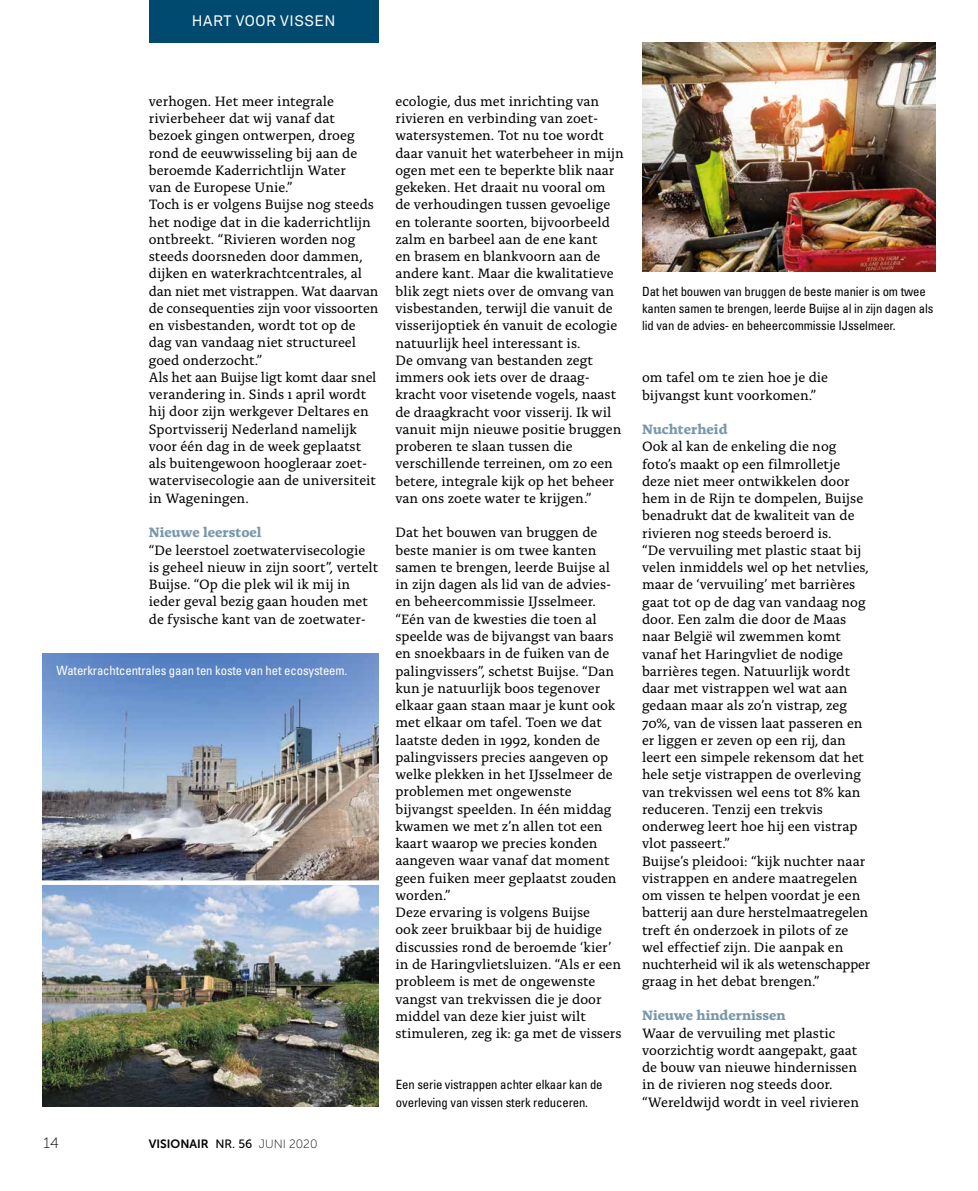
<style>
.page{position:relative;width:978px;height:1191px;background:#fff}
.page>*{position:absolute;margin:0;border:0;box-sizing:border-box;transform-origin:0 0}
.t1{font:15px "Akkurat";letter-spacing:.035em;color:#fff}
.t2{font:15px "Museo Sans 100";color:#000}
.t3{font:14.25px/17.2px "Alda OTCEV";color:#000}
.t4{font:700 14.25px "Alda OTCEV";color:#7997ab}
.t5{font:condensed 12.75px/17.2px "Univers LT Std";letter-spacing:-.01em;color:#000}
.t6{font:condensed 12.75px "Univers LT Std";letter-spacing:-.01em;color:#fff}
.t7{font:12px "Museo Sans 700";color:#000}
.s1{font-family:"Museo Sans 500"}
.s2{font-family:"Museo Sans 100"}
</style>
<div class="page">
<div style="left:149px;top:0;width:229px;height:43px;background:#004a70"></div>
<img style="left:43px;top:653px;width:335px;height:453px">
<img style="left:642px;top:43px;width:293px;height:228px">
<div style="left:31px;top:880px;width:356px;height:5px;background:#fff"></div>
<p class="t1" style="left:192px;top:12px;width:145px">HART VOOR VISSEN</p>
<p class="t3" style="left:149px;top:91px;width:231px">verhogen. Het meer integrale rivierbeheer dat wij vanaf dat bezoek gingen ontwerpen, droeg rond de eeuwwisseling bij aan de beroemde Kaderrichtlijn Water<br>van de Europese Unie.”<br>Toch is er volgens Buijse nog steeds het nodige dat in die kaderrichtlijn ontbreekt. “Rivieren worden nog steeds doorsneden door dammen, dijken en waterkrachtcentrales, al dan niet met vistrappen. Wat daarvan de consequenties zijn voor vissoorten en visbestanden, wordt tot op de dag van vandaag niet structureel goed onderzocht.”<br>Als het aan Buijse ligt komt daar snel verandering in. Sinds 1 april wordt hij door zijn werkgever Deltares en<br>Sportvisserij Nederland namelijk voor één dag in de week geplaatst als buitengewoon hoogleraar zoet&shy;watervisecologie aan de universiteit in Wageningen.</p>
<p class="t4" style="left:149px;top:521px;width:114px">Nieuwe leerstoel</p>
<p class="t3" style="left:149px;top:540px;width:231px">“De leerstoel zoetwatervisecologie is geheel nieuw in zijn soort”, vertelt Buijse. “Op die plek wil ik mij in ieder geval bezig gaan houden met de fysische kant van de zoetwater-</p>
<p class="t6" style="left:57px;top:662px;width:292px">Waterkrachtcentrales gaan ten koste van het ecosysteem.</p>
<p class="t2" style="left:44px;top:1135px;width:17px">14</p>
<p class="t7" style="left:149px;top:1137px;width:170px">VISIONAIR <span class="s1">NR. 56</span> <span class="s2">JUNI 2020</span></p>
<p class="t3" style="left:395px;top:91px;width:230px">ecologie, dus met inrichting van rivieren en verbinding van zoet&shy;watersystemen. Tot nu toe wordt daar vanuit het waterbeheer in mijn ogen met een te beperkte blik naar gekeken. Het draait nu vooral om de verhoudingen tussen gevoelige en tolerante soorten, bijvoorbeeld zalm en barbeel aan de ene kant<br>en brasem en blankvoorn aan de andere kant. Maar die kwalitatieve blik zegt niets over de omvang van visbestanden, terwijl die vanuit de visserijoptiek én vanuit de ecologie natuurlijk heel interessant is.<br>De omvang van bestanden zegt immers ook iets over de draag&shy;kracht voor visetende vogels, naast de draagkracht voor visserij. Ik wil vanuit mijn nieuwe positie bruggen proberen te slaan tussen die verschillende terreinen, om zo een betere, integrale kijk op het beheer van ons zoete water te krijgen.”</p>
<p class="t3" style="left:395px;top:523px;width:228px">Dat het bouwen van bruggen de beste manier is om twee kanten samen te brengen, leerde Buijse al in zijn dagen als lid van de advies&shy;en beheercommissie IJsselmeer. “Eén van de kwesties die toen al speelde was de bijvangst van baars en snoekbaars in de fuiken van de palingvissers”, schetst Buijse. “Dan kun je natuurlijk boos tegenover elkaar gaan staan maar je kunt ook met elkaar om tafel. Toen we dat laatste deden in 1992, konden de palingvissers precies aangeven op welke plekken in het IJsselmeer de problemen met ongewenste bijvangst speelden. In één middag kwamen we met z’n allen tot een kaart waarop we precies konden aangeven waar vanaf dat moment geen fuiken meer geplaatst zouden worden.”<br>Deze ervaring is volgens Buijse<br>ook zeer bruikbaar bij de huidige discussies rond de beroemde ‘kier’ in de Haringvlietsluizen. “Als er een probleem is met de ongewenste vangst van trekvissen die je door middel van deze kier juist wilt stimuleren, zeg ik: ga met de vissers</p>
<p class="t5" style="left:396px;top:1076px;width:208px">Een serie vistrappen achter elkaar kan de overleving van vissen sterk reduceren.</p>
<p class="t5" style="left:642px;top:282px;width:293px">Dat het bouwen van bruggen de beste manier is om twee kanten samen te brengen, leerde Buijse al in zijn dagen als lid van de advies- en beheercommissie IJsselmeer.</p>
<p class="t3" style="left:642px;top:368px;width:188px">om tafel om te zien hoe je die bijvangst kunt voorkomen.”</p>
<p class="t4" style="left:642px;top:418px;width:87px">Nuchterheid</p>
<p class="t3" style="left:642px;top:437px;width:230px">Ook al kan de enkeling die nog foto’s maakt op een filmrolletje deze niet meer ontwikkelen door hem in de Rijn te dompelen, Buijse benadrukt dat de kwaliteit van de rivieren nog steeds beroerd is.<br>“De vervuiling met plastic staat bij velen inmiddels wel op het netvlies, maar de ‘vervuiling’ met barrières gaat tot op de dag van vandaag nog door. Een zalm die door de Maas naar België wil zwemmen komt vanaf het Haringvliet de nodige barrières tegen. Natuurlijk wordt daar met vistrappen wel wat aan gedaan maar als zo’n vistrap, zeg<br>70%, van de vissen laat passeren en er liggen er zeven op een rij, dan leert een simpele rekensom dat het hele setje vistrappen de overleving van trekvissen wel eens tot 8% kan reduceren. Tenzij een trekvis onderweg leert hoe hij een vistrap vlot passeert.”<br>Buijse’s pleidooi: “kijk nuchter naar vistrappen en andere maatregelen om vissen te helpen voordat je een batterij aan dure herstelmaatregelen treft én onderzoek in pilots of ze wel effectief zijn. Die aanpak en nuchterheid wil ik als wetenschapper graag in het debat brengen.”</p>
<p class="t4" style="left:642px;top:1004px;width:145px">Nieuwe hindernissen</p>
<p class="t3" style="left:642px;top:1023px;width:219px">Waar de vervuiling met plastic voorzichtig wordt aangepakt, gaat de bouw van nieuwe hindernissen in de rivieren nog steeds door. “Wereldwijd wordt in veel rivieren</p>
</div>
